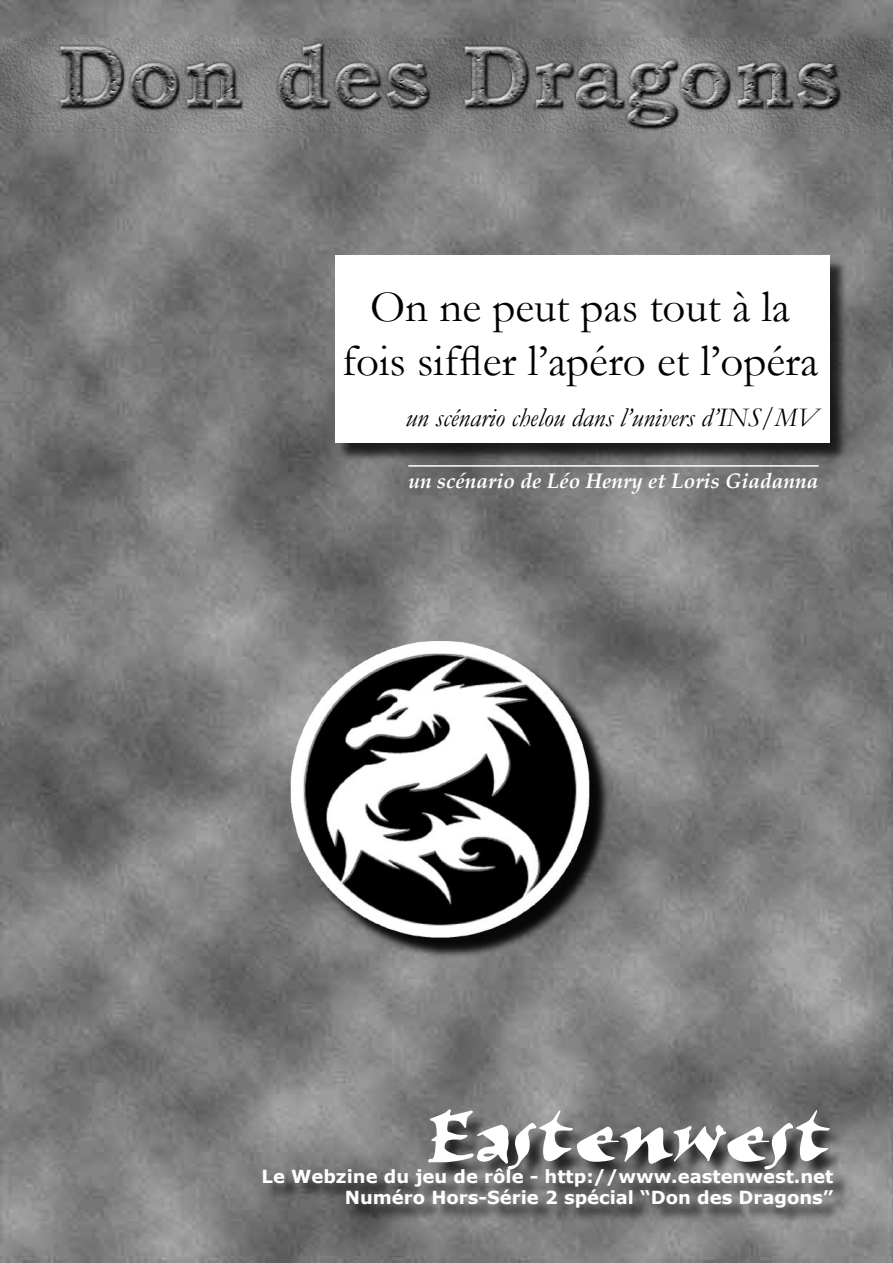
<style>
.page{position:relative;width:893px;height:1263px;background:#fff}
.page>*{position:absolute;margin:0;border:0;box-sizing:border-box;transform-origin:0 0}
.t1{font:85.5px "Elbjorg Script";color:#fff}
.t2{font:45px/54px "Garamond";color:#000;text-align:center}
.t3{font:italic 27px "Garamond";color:#000}
.t4{font:italic 700 21px "Palatino Linotype";color:#fff}
.t5{font:700 18px/21.6px "Verdana";color:#fff;text-align:right}
</style>
<div class="page">
<img style="left:0;top:0;width:893px;height:1263px">
<img style="left:286px;top:636px;width:308px;height:306px">
<div style="left:337px;top:257px;width:512px;height:206px;background:#000;opacity:.75"></div>
<div style="left:335px;top:255px;width:494px;height:188px;background:#fff"></div>
<img style="left:0;top:38px;width:893px;height:95px">
<div style="left:264px;top:1112px;width:588px;height:116px;background:#000;opacity:.75"></div>
<hr style="left:408px;top:465px;width:411px;height:2px;background:#fff">
<div style="left:295px;top:644px;width:315px;height:315px;background:#000;opacity:.75"></div>
<h2 class="t2" style="left:342px;top:279px;width:478px">On ne peut pas tout à la fois siffler l’apéro et l’opéra</h2>
<h3 class="t3" style="left:405px;top:399px;width:415px">un scénario chelou dans l’univers d’INS/MV</h3>
<p class="t4" style="left:408px;top:466px;width:412px">un scénario de Léo Henry et Loris Giadanna</p>
<h1 class="t1" style="left:428px;top:1090px;width:407px">Eastenwest</h1>
<p class="t5" style="left:262px;top:1165px;width:573px">Le Webzine du jeu de rôle - http://www.eastenwest.net<br>Numéro Hors-Série 2 spécial “Don des Dragons”</p>
</div>
